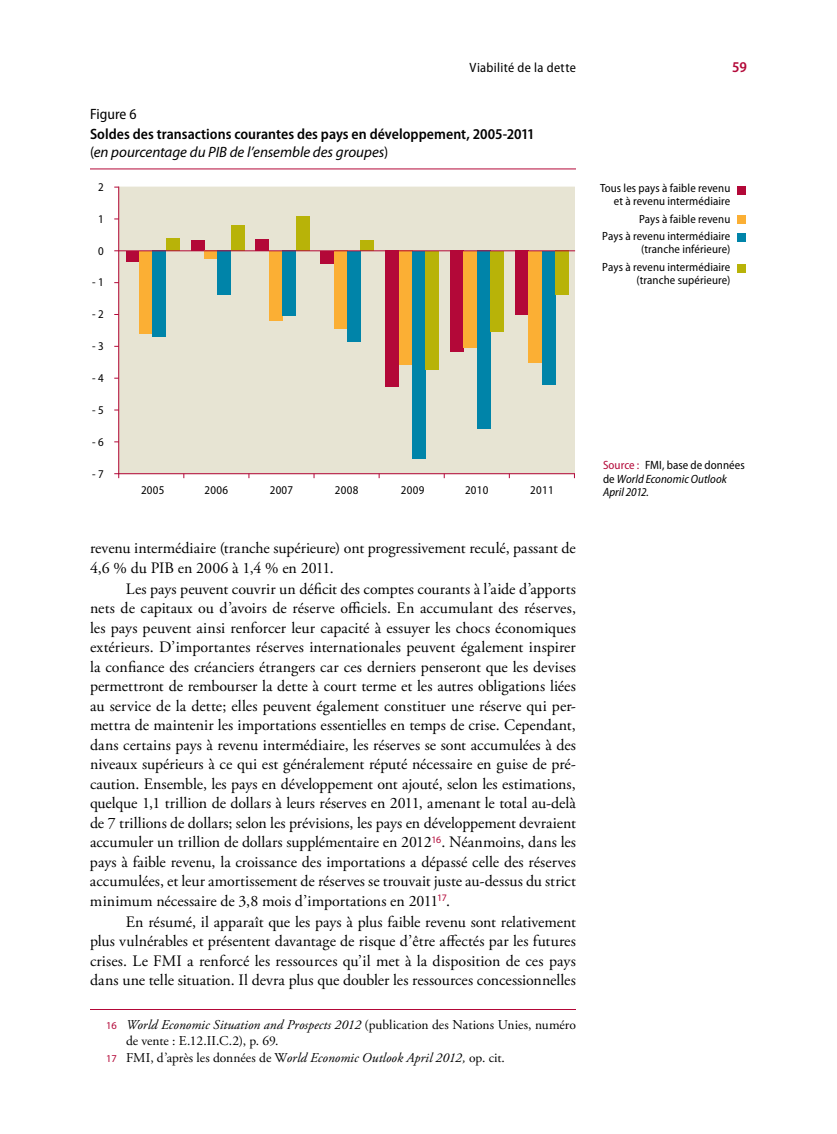
<style>
.page{position:relative;width:837px;height:1134px;background:#fff}
.page>*{position:absolute;margin:0;border:0;box-sizing:border-box;transform-origin:0 0}
.t1{font:15.9px/19.5px "Adobe Garamond Pro";letter-spacing:-.005em;color:#000;text-align:justify}
.t2{font:600 semi-condensed 15px/18px "Myriad Pro";letter-spacing:.005em;color:#000}
.t3{font:semi-condensed 15px "Myriad Pro";color:#000}
.t4{font:600 semi-condensed 15px "Myriad Pro";color:#b30838}
.t5{font:13.5px "Adobe Garamond Pro";color:#000}
.t6{font:italic 13.5px "Adobe Garamond Pro";letter-spacing:.005em;color:#000}
.t7{font:semi-condensed 13.5px "Myriad Pro";letter-spacing:.025em;color:#000}
.t8{font:italic semi-condensed 12px/13.5px "Myriad Pro";letter-spacing:.005em;color:#000}
.t9{font:semi-condensed 11.85px/17.4px "Myriad Pro";letter-spacing:.01em;color:#000;text-align:right}
.s1{font-weight:400}
.s2{font-weight:400;font-style:italic;font-stretch:normal}
.s3{font-family:"Myriad Pro";font-style:normal;font-size:10.5px;color:#b30838}
.s4{font-style:normal}
.s5{font-family:"Myriad Pro";font-size:10.5px;color:#b30838}
.s6{font-style:italic}
.s7{font-style:normal;color:#b30838}
</style>
<div class="page">
<hr style="left:90px;top:169px;width:486px;height:1px;background:#b30838">
<div style="left:119px;top:187px;width:455px;height:287px;background:#e7e4d3"></div>
<div style="left:737px;top:215px;width:8px;height:9px;background:#fbaf34"></div>
<div style="left:737px;top:233px;width:8px;height:9px;background:#0084a9"></div>
<div style="left:737px;top:186px;width:8px;height:9px;background:#b30838"></div>
<div style="left:737px;top:264px;width:8px;height:8px;background:#b8b308"></div>
<hr style="left:118px;top:187px;width:1px;height:287px;background:#b30838">
<hr style="left:119px;top:473px;width:455px;height:1px;background:#b30838">
<svg style="left:114px;top:473px;width:5px;height:5px"></svg>
<div style="left:126px;top:251px;width:13px;height:10px;background:#b30838"></div>
<div style="left:139px;top:251px;width:14px;height:83px;background:#fbaf34"></div>
<div style="left:153px;top:251px;width:13px;height:86px;background:#0084a9"></div>
<div style="left:166px;top:238px;width:14px;height:13px;background:#b8b308"></div>
<div style="left:191px;top:240px;width:13px;height:11px;background:#b30838"></div>
<div style="left:204px;top:251px;width:14px;height:8px;background:#fbaf34"></div>
<div style="left:218px;top:251px;width:13px;height:44px;background:#0084a9"></div>
<div style="left:231px;top:225px;width:13px;height:26px;background:#b8b308"></div>
<div style="left:256px;top:239px;width:13px;height:12px;background:#b30838"></div>
<div style="left:269px;top:251px;width:13px;height:70px;background:#fbaf34"></div>
<div style="left:282px;top:251px;width:14px;height:65px;background:#0084a9"></div>
<div style="left:296px;top:216px;width:13px;height:35px;background:#b8b308"></div>
<div style="left:321px;top:251px;width:13px;height:13px;background:#b30838"></div>
<div style="left:334px;top:251px;width:13px;height:78px;background:#fbaf34"></div>
<div style="left:347px;top:251px;width:14px;height:91px;background:#0084a9"></div>
<div style="left:361px;top:240px;width:13px;height:11px;background:#b8b308"></div>
<div style="left:385px;top:251px;width:14px;height:136px;background:#b30838"></div>
<div style="left:399px;top:251px;width:13px;height:114px;background:#fbaf34"></div>
<div style="left:412px;top:251px;width:14px;height:207px;background:#0084a9"></div>
<div style="left:426px;top:251px;width:13px;height:119px;background:#b8b308"></div>
<div style="left:450px;top:251px;width:14px;height:101px;background:#b30838"></div>
<div style="left:464px;top:251px;width:13px;height:97px;background:#fbaf34"></div>
<div style="left:477px;top:251px;width:13px;height:178px;background:#0084a9"></div>
<div style="left:490px;top:251px;width:14px;height:80px;background:#b8b308"></div>
<div style="left:515px;top:251px;width:14px;height:64px;background:#b30838"></div>
<div style="left:529px;top:251px;width:13px;height:112px;background:#fbaf34"></div>
<div style="left:542px;top:251px;width:13px;height:134px;background:#0084a9"></div>
<div style="left:555px;top:251px;width:14px;height:44px;background:#b8b308"></div>
<hr style="left:119px;top:250px;width:456px;height:1px;background:#b30838">
<hr style="left:90px;top:1009px;width:486px;height:1px;background:#b30838">
<p class="t7" style="left:470px;top:60px;width:108px">Viabilité de la dette</p>
<p class="t4" style="left:732px;top:59px;width:16px">59</p>
<p class="t3" style="left:90px;top:106px;width:48px">Figure 6</p>
<p class="t2" style="left:90px;top:125px;width:446px">Soldes des transactions courantes des pays en développement, 2005-2011 <span class="s1">(</span><span class="s2">en pourcentage du PIB de l’ensemble des groupes</span><span class="s1">)</span></p>
<p class="t9" style="left:98px;top:178px;width:7px">2</p>
<p class="t9" style="left:98px;top:210px;width:7px">1</p>
<p class="t9" style="left:98px;top:242px;width:7px">0</p>
<p class="t9" style="left:92px;top:274px;width:13px">- 1</p>
<p class="t9" style="left:92px;top:306px;width:13px">- 2</p>
<p class="t9" style="left:92px;top:338px;width:13px">- 3</p>
<p class="t9" style="left:92px;top:370px;width:13px">- 4</p>
<p class="t9" style="left:92px;top:402px;width:13px">- 5</p>
<p class="t9" style="left:92px;top:434px;width:13px">- 6</p>
<p class="t9" style="left:92px;top:466px;width:13px">- 7</p>
<p class="t9" style="left:141px;top:482px;width:25px">2005</p>
<p class="t9" style="left:205px;top:482px;width:25px">2006</p>
<p class="t9" style="left:270px;top:482px;width:25px">2007</p>
<p class="t9" style="left:335px;top:482px;width:25px">2008</p>
<p class="t9" style="left:401px;top:482px;width:25px">2009</p>
<p class="t9" style="left:465px;top:482px;width:25px">2010</p>
<p class="t9" style="left:530px;top:482px;width:25px">2011</p>
<p class="t1" style="left:90px;top:539px;width:487px">revenu intermédiaire (tranche supérieure) ont progressivement reculé, passant de<br>4,6 % du PIB en 2006 à 1,4 % en 2011.</p>
<p class="t1" style="left:90px;top:580px;width:488px;text-indent:36px">Les pays peuvent couvrir un déficit des comptes courants à l’aide d’apports nets de capitaux ou d’avoirs de réserve officiels. En accumulant des réserves, les pays peuvent ainsi renforcer leur capacité à essuyer les chocs économiques extérieurs. D’importantes réserves internationales peuvent également inspirer la confiance des créanciers étrangers car ces derniers penseront que les devises permettront de rembourser la dette à court terme et les autres obligations liées au service de la dette; elles peuvent également constituer une réserve qui per&shy;mettra de maintenir les importations essentielles en temps de crise. Cependant, dans certains pays à revenu intermédiaire, les réserves se sont accumulées à des niveaux supérieurs à ce qui est généralement réputé nécessaire en guise de pré&shy;caution. Ensemble, les pays en développement ont ajouté, selon les estimations, quelque 1,1 trillion de dollars à leurs réserves en 2011, amenant le total au-delà de 7 trillions de dollars; selon les prévisions, les pays en développement devraient accumuler un trillion de dollars supplémentaire en 2012<sup>16</sup>. Néanmoins, dans les pays à faible revenu, la croissance des importations a dépassé celle des réserves accumulées, et leur amortissement de réserves se trouvait juste au-dessus du strict minimum nécessaire de 3,8 mois d’importations en 2011<sup>17</sup>.</p>
<p class="t1" style="left:90px;top:913px;width:487px;text-indent:36px">En résumé, il apparaît que les pays à plus faible revenu sont relativement plus vulnérables et présentent davantage de risque d’être affectés par les futures crises. Le FMI a renforcé les ressources qu’il met à la disposition de ces pays dans une telle situation. Il devra plus que doubler les ressources concessionnelles</p>
<p class="t6" style="left:106px;top:1017px;width:471px"><span class="s3">16</span> World Economic Situation and Prospects 2012 <span class="s4">(publication des Nations Unies, numéro</span></p>
<p class="t5" style="left:126px;top:1033px;width:154px">de vente : E.12.II.C.2), p. 69.</p>
<p class="t5" style="left:106px;top:1050px;width:400px"><span class="s5">17</span> FMI, d’après les données de W<span class="s6">orld Economic Outlook April 2012,</span> op. cit.</p>
<p class="t9" style="left:600px;top:181px;width:132px;line-height:13.4px">Tous les pays à faible revenu et à revenu intermédiaire</p>
<p class="t9" style="left:602px;top:210px;width:130px">Pays à faible revenu<br>Pays à revenu intermédiaire</p>
<p class="t9" style="left:602px;top:241px;width:130px">(tranche inférieure)<br>Pays à revenu intermédiaire</p>
<p class="t9" style="left:637px;top:272px;width:95px">(tranche supérieure)</p>
<p class="t8" style="left:603px;top:459px;width:143px"><span class="s7">Source :</span> <span class="s4">FMI, base de données de</span> World Economic Outlook<br>April 2012.</p>
</div>
